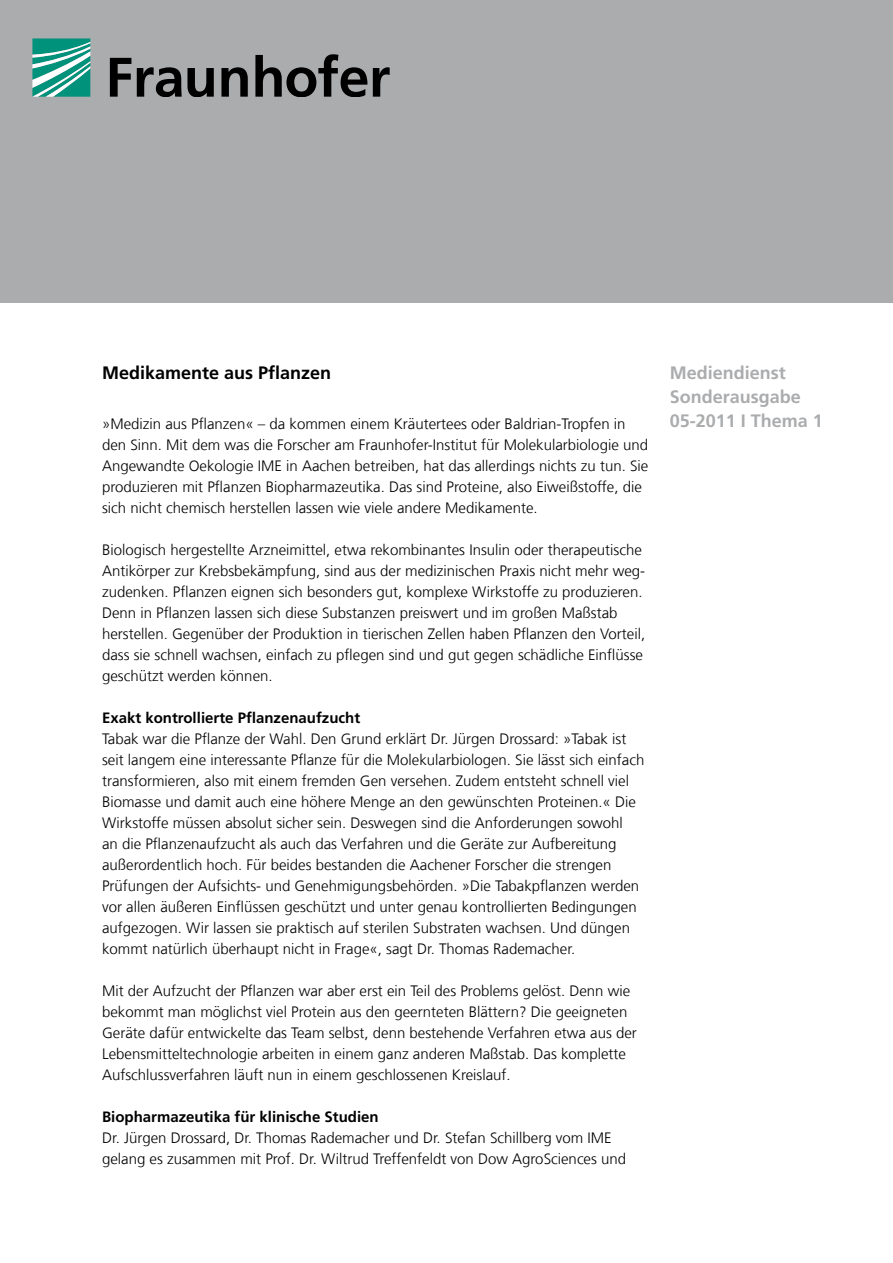
<style>
.page{position:relative;width:893px;height:1263px;background:#fff}
.page>*{position:absolute;margin:0;border:0;box-sizing:border-box;transform-origin:0 0}
.t1{font:700 18px/24px "Frutiger LT Com";color:#abacae}
.t2{font:700 18px "Frutiger LT Com";color:#000}
.t3{font:300 15px/21px "Frutiger LT Com";color:#000}
.t4{font:700 15px "Frutiger LT Com";color:#000}
</style>
<div class="page">
<div style="left:0;top:0;width:893px;height:302px;background:#abacae"></div>
<svg style="left:32px;top:38px;width:58px;height:58px;background:#4cb0a0"></svg>
<svg style="left:110px;top:54px;width:280px;height:42px"></svg>
<p class="t2" style="left:102px;top:362px;width:231px">Medikamente aus Pflanzen</p>
<p class="t3" style="left:102px;top:413px;width:548px">»Medizin aus Pflanzen« – da kommen einem Kräutertees oder Baldrian-Tropfen in den Sinn. Mit dem was die Forscher am Fraunhofer-Institut für Molekularbiologie und Angewandte Oekologie IME in Aachen betreiben, hat das allerdings nichts zu tun. Sie produzieren mit Pflanzen Biopharmazeutika. Das sind Proteine, also Eiweißstoffe, die sich nicht chemisch herstellen lassen wie viele andere Medikamente.</p>
<p class="t3" style="left:102px;top:539px;width:545px">Biologisch hergestellte Arzneimittel, etwa rekombinantes Insulin oder therapeutische Antikörper zur Krebsbekämpfung, sind aus der medizinischen Praxis nicht mehr weg&shy;zudenken. Pflanzen eignen sich besonders gut, komplexe Wirkstoffe zu produzieren.<br>Denn in Pflanzen lassen sich diese Substanzen preiswert und im großen Maßstab herstellen. Gegenüber der Produktion in tierischen Zellen haben Pflanzen den Vorteil, dass sie schnell wachsen, einfach zu pflegen sind und gut gegen schädliche Einflüsse geschützt werden können.</p>
<p class="t4" style="left:102px;top:709px;width:260px">Exakt kontrollierte Pflanzenaufzucht</p>
<p class="t3" style="left:102px;top:728px;width:544px">Tabak war die Pflanze der Wahl. Den Grund erklärt Dr. Jürgen Drossard: »Tabak ist seit langem eine interessante Pflanze für die Molekularbiologen. Sie lässt sich einfach transformieren, also mit einem fremden Gen versehen. Zudem entsteht schnell viel Biomasse und damit auch eine höhere Menge an den gewünschten Proteinen.« Die Wirkstoffe müssen absolut sicher sein. Deswegen sind die Anforderungen sowohl<br>an die Pflanzenaufzucht als auch das Verfahren und die Geräte zur Aufbereitung außerordentlich hoch. Für beides bestanden die Aachener Forscher die strengen Prüfungen der Aufsichts- und Genehmigungsbehörden. »Die Tabakpflanzen werden vor allen äußeren Einflüssen geschützt und unter genau kontrollierten Bedingungen aufgezogen. Wir lassen sie praktisch auf sterilen Substraten wachsen. Und düngen kommt natürlich überhaupt nicht in Frage«, sagt Dr. Thomas Rademacher.</p>
<p class="t3" style="left:102px;top:980px;width:536px">Mit der Aufzucht der Pflanzen war aber erst ein Teil des Problems gelöst. Denn wie bekommt man möglichst viel Protein aus den geernteten Blättern? Die geeigneten Geräte dafür entwickelte das Team selbst, denn bestehende Verfahren etwa aus der Lebensmitteltechnologie arbeiten in einem ganz anderen Maßstab. Das komplette Aufschlussverfahren läuft nun in einem geschlossenen Kreislauf.</p>
<p class="t4" style="left:102px;top:1108px;width:278px">Biopharmazeutika für klinische Studien</p>
<p class="t3" style="left:102px;top:1127px;width:526px">Dr. Jürgen Drossard, Dr. Thomas Rademacher und Dr. Stefan Schillberg vom IME gelang es zusammen mit Prof. Dr. Wiltrud Treffenfeldt von Dow AgroSciences und</p>
<p class="t1" style="left:670px;top:361px;width:155px">Mediendienst<br>Sonderausgabe<br>05-2011 I Thema 1</p>
</div>
